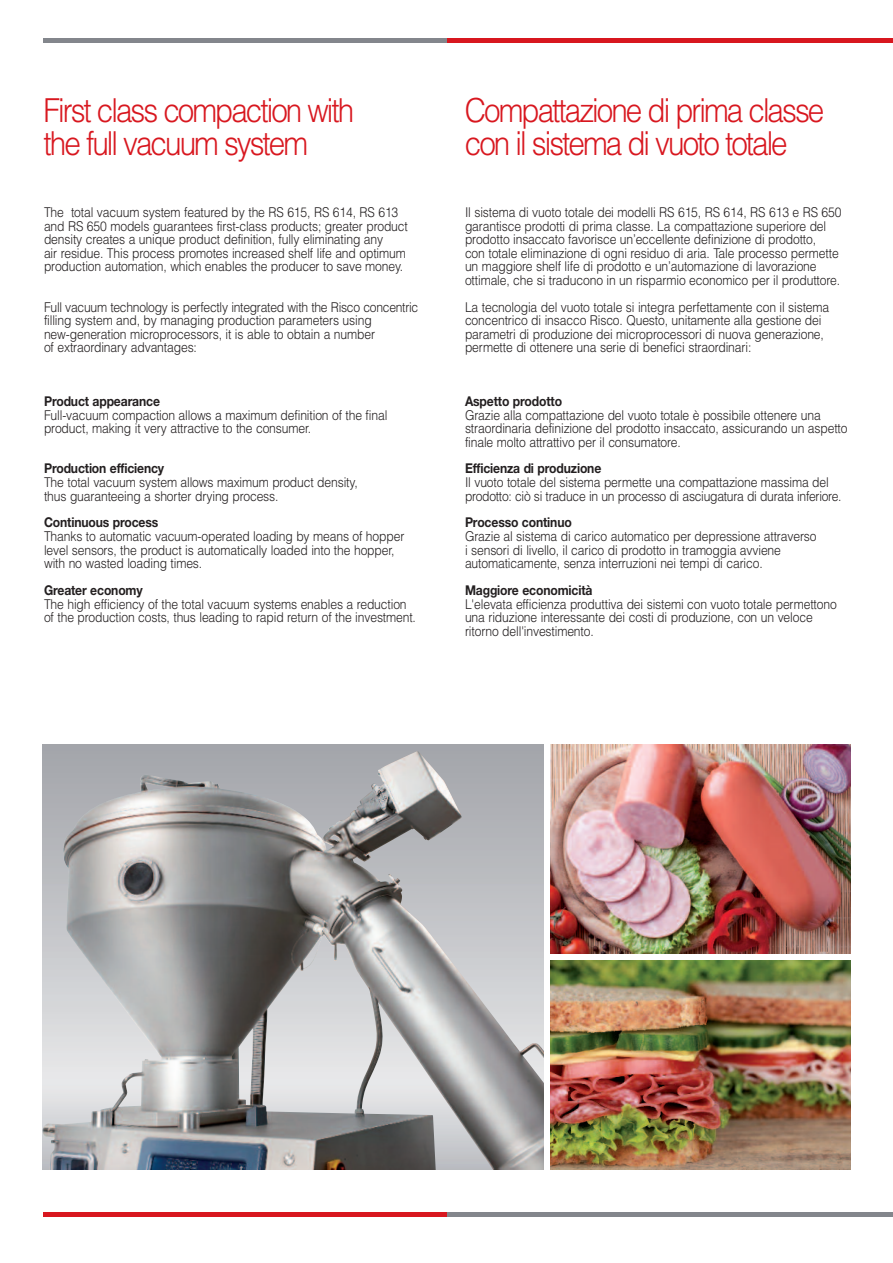
<style>
.page{position:relative;width:893px;height:1263px;background:#fff}
.page>*{position:absolute;margin:0;border:0;box-sizing:border-box;transform-origin:0 0}
.t1{font:300 33px/33px "Helvetica";letter-spacing:-.065em;color:#d8171f;scale:.9 1}
.t2{font:300 13.5px/13.5px "Helvetica";letter-spacing:-.01em;color:#231f20;scale:.9 1}
.t3{font:700 13.5px "Helvetica Neue";letter-spacing:-.01em;color:#231f20;scale:.9 1}
</style>
<div class="page">
<img style="left:43px;top:1169px;width:501px;height:1px">
<img style="left:43px;top:744px;width:501px;height:425px">
<div style="left:446px;top:38px;width:447px;height:5px;background:#d8171f"></div>
<div style="left:43px;top:38px;width:403px;height:5px;background:#83868c"></div>
<hr style="left:397px;top:1212px;width:496px;height:4px;background:#83868c">
<hr style="left:43px;top:1212px;width:403px;height:4px;background:#d8171f">
<img style="left:550px;top:744px;width:300px;height:209px">
<img style="left:43px;top:751px;width:419px;height:418px">
<img style="left:550px;top:960px;width:300px;height:209px">
<h1 class="t1" style="left:44px;top:95px;width:347px">First class compaction with the full vacuum system</h1>
<p class="t2" style="left:44px;top:206px;width:406px">The total vacuum system featured by the RS 615, RS 614, RS 613 and RS 650 models guarantees first-class products; greater product density creates a unique product definition, fully eliminating any<br>air residue. This process promotes increased shelf life and optimum production automation, which enables the producer to save money.</p>
<p class="t2" style="left:44px;top:300px;width:417px">Full vacuum technology is perfectly integrated with the Risco concentric filling system and, by managing production parameters using new-generation microprocessors, it is able to obtain a number<br>of extraordinary advantages:</p>
<p class="t3" style="left:44px;top:396px;width:130px">Product appearance</p>
<p class="t2" style="left:44px;top:408px;width:383px">Full-vacuum compaction allows a maximum definition of the final product, making it very attractive to the consumer.</p>
<p class="t3" style="left:44px;top:464px;width:135px">Production efficiency</p>
<p class="t2" style="left:44px;top:476px;width:350px">The total vacuum system allows maximum product density, thus guaranteeing a shorter drying process.</p>
<p class="t3" style="left:44px;top:518px;width:129px">Continuous process</p>
<p class="t2" style="left:44px;top:530px;width:402px">Thanks to automatic vacuum-operated loading by means of hopper level sensors, the product is automatically loaded into the hopper, with no wasted loading times.</p>
<p class="t3" style="left:44px;top:585px;width:111px">Greater economy</p>
<p class="t2" style="left:44px;top:597px;width:415px">The high efficiency of the total vacuum systems enables a reduction of the production costs, thus leading to rapid return of the investment.</p>
<h1 class="t1" style="left:465px;top:95px;width:401px">Compattazione di prima classe con il sistema di vuoto totale</h1>
<p class="t2" style="left:465px;top:206px;width:420px">Il sistema di vuoto totale dei modelli RS 615, RS 614, RS 613 e RS 650 garantisce prodotti di prima classe. La compattazione superiore del prodotto insaccato favorisce un’eccellente definizione di prodotto,<br>con totale eliminazione di ogni residuo di aria. Tale processo permette un maggiore shelf life di prodotto e un’automazione di lavorazione ottimale, che si traducono in un risparmio economico per il produttore.</p>
<p class="t2" style="left:465px;top:300px;width:406px">La tecnologia del vuoto totale si integra perfettamente con il sistema concentrico di insacco Risco. Questo, unitamente alla gestione dei parametri di produzione dei microprocessori di nuova generazione, permette di ottenere una serie di benefici straordinari:</p>
<p class="t3" style="left:465px;top:396px;width:109px">Aspetto prodotto</p>
<p class="t2" style="left:465px;top:408px;width:427px">Grazie alla compattazione del vuoto totale è possibile ottenere una straordinaria definizione del prodotto insaccato, assicurando un aspetto finale molto attrattivo per il consumatore.</p>
<p class="t3" style="left:465px;top:464px;width:153px">Efficienza di produzione</p>
<p class="t2" style="left:465px;top:476px;width:420px">Il vuoto totale del sistema permette una compattazione massima del prodotto: ciò si traduce in un processo di asciugatura di durata inferiore.</p>
<p class="t3" style="left:465px;top:518px;width:120px">Processo continuo</p>
<p class="t2" style="left:465px;top:530px;width:392px">Grazie al sistema di carico automatico per depressione attraverso i sensori di livello, il carico di prodotto in tramoggia avviene automaticamente, senza interruzioni nei tempi di carico.</p>
<p class="t3" style="left:465px;top:585px;width:143px">Maggiore economicità</p>
<p class="t2" style="left:465px;top:597px;width:415px">L'elevata efficienza produttiva dei sistemi con vuoto totale permettono una riduzione interessante dei costi di produzione, con un veloce ritorno dell'investimento.</p>
</div>
